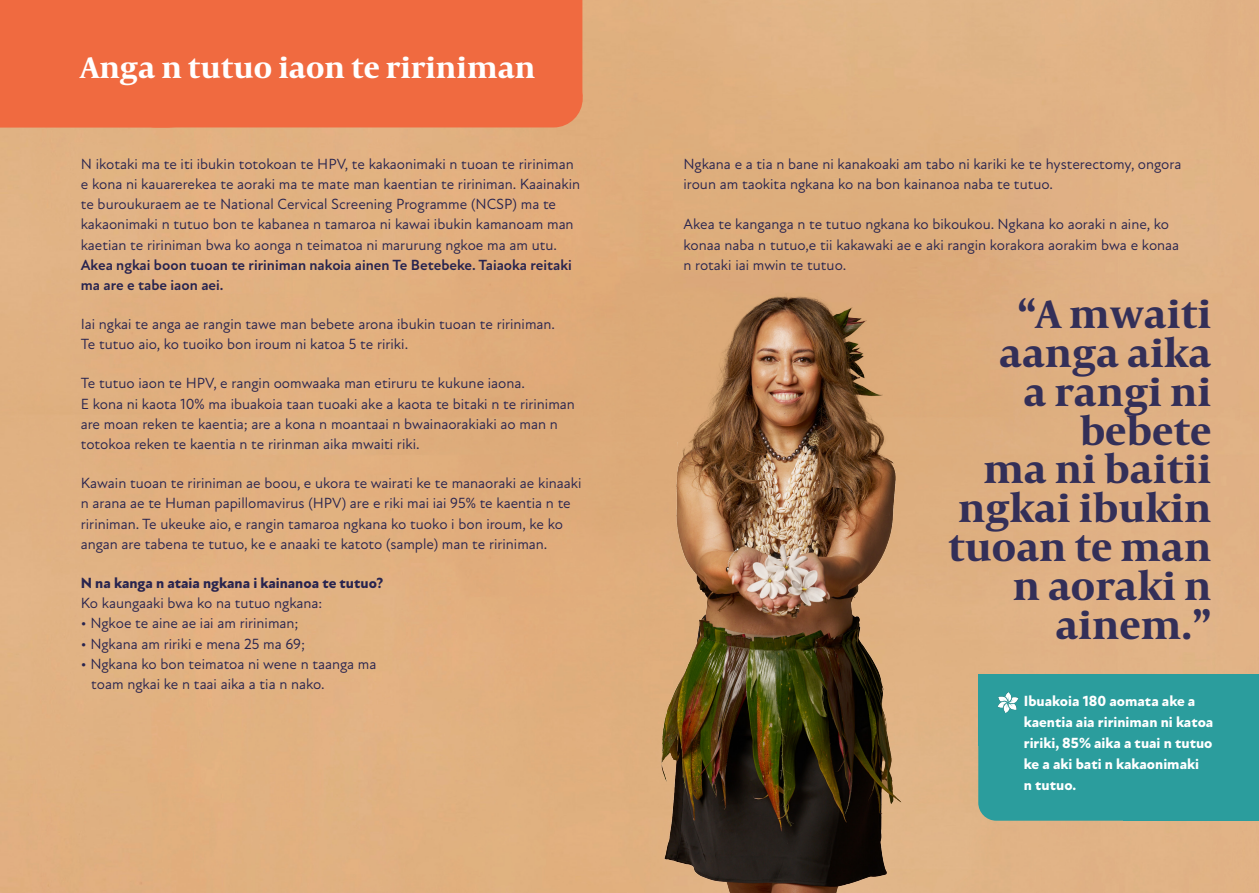
<style>
.page{position:relative;width:1259px;height:893px;background:#e0b081}
.page>*{position:absolute;margin:0;border:0;box-sizing:border-box;transform-origin:0 0}
.t1{font:700 40.2px/39px "Capitolium News 2";color:#332f58;text-align:right}
.t2{font:700 30.3px "Capitolium News 2";color:#fff}
.Paragraph{font:15px/20.2px "New Atten";color:#28244f}
.Paragraph-2{font:800 15px/21px "New Atten";color:#fff}
.Paragraph-3{font:800 15px/20.2px "New Atten";color:#28244f}
.s1{font-weight:700}
.s2{font-weight:400}
</style>
<div class="page">
<div style="left:0;top:0;width:582px;height:128px;background:#f06a40"></div>
<div style="left:127px;top:69px;width:456px;height:58px;background:#f06a40;border-radius:29px"></div>
<div style="left:978px;top:674px;width:245px;height:147px;background:#2b9d9d;border-radius:18px"></div>
<div style="left:1123px;top:674px;width:136px;height:147px;background:#2b9d9d"></div>
<div style="left:978px;top:674px;width:148px;height:72px;background:#2b9d9d"></div>
<img style="left:998px;top:692px;width:20px;height:21px">
<img style="left:661px;top:292px;width:240px;height:601px">
<p class="t2" style="left:81px;top:46px;width:456px">Anga n tutuo iaon te ririniman</p>
<p class="Paragraph" style="left:81px;top:154px;width:501px">N ikotaki ma te iti ibukin totokoan te HPV, te kakaonimaki n tuoan te ririniman e kona ni kauarerekea te aoraki ma te mate man kaentian te ririniman. Kaainakin te buroukuraem ae te National Cervical Screening Programme (NCSP) ma te kakaonimaki n tutuo bon te kabanea n tamaroa ni kawai ibukin kamanoam man kaetian te ririniman bwa ko aonga n teimatoa ni marurung ngkoe ma am utu.<br><span class="s1">Akea ngkai boon tuoan te ririniman nakoia ainen Te Betebeke. Taiaoka reitaki ma are e tabe iaon aei.</span></p>
<p class="Paragraph" style="left:81px;top:314px;width:476px">Iai ngkai te anga ae rangin tawe man bebete arona ibukin tuoan te ririniman.<br>Te tutuo aio, ko tuoiko bon iroum ni katoa 5 te ririki.</p>
<p class="Paragraph" style="left:81px;top:373px;width:495px">Te tutuo iaon te HPV, e rangin oomwaaka man etiruru te kukune iaona.<br>E kona ni kaota 10% ma ibuakoia taan tuoaki ake a kaota te bitaki n te ririniman are moan reken te kaentia; are a kona n moantaai n bwainaorakiaki ao man n totokoa reken te kaentia n te ririnman aika mwaiti riki.</p>
<p class="Paragraph" style="left:81px;top:473px;width:502px">Kawain tuoan te ririniman ae boou, e ukora te wairati ke te manaoraki ae kinaaki n arana ae te Human papillomavirus (HPV) are e riki mai iai 95% te kaentia n te ririniman. Te ukeuke aio, e rangin tamaroa ngkana ko tuoko i bon iroum, ke ko angan are tabena te tutuo, ke e anaaki te katoto (sample) man te ririniman.</p>
<p class="Paragraph-3" style="left:81px;top:573px;width:304px">N na kanga n ataia ngkana i kainanoa te tutuo?<br><span class="s2">Ko kaungaaki bwa ko na tutuo ngkana:</span></p>
<p class="Paragraph" style="left:81px;top:613px;width:219px">• Ngkoe te aine ae iai am ririniman;</p>
<p class="Paragraph" style="left:81px;top:633px;width:226px">• Ngkana am ririki e mena 25 ma 69;</p>
<p class="Paragraph" style="left:91px;top:654px;width:287px;text-indent:-11px">• Ngkana ko bon teimatoa ni wene n taanga ma toam ngkai ke n taai aika a tia n nako.</p>
<p class="Paragraph" style="left:683px;top:154px;width:499px">Ngkana e a tia n bane ni kanakoaki am tabo ni kariki ke te hysterectomy, ongora iroun am taokita ngkana ko na bon kainanoa naba te tutuo.</p>
<p class="Paragraph" style="left:683px;top:214px;width:497px">Akea te kanganga n te tutuo ngkana ko bikoukou. Ngkana ko aoraki n aine, ko konaa naba n tutuo,e tii kakawaki ae e aki rangin korakora aorakim bwa e konaa n rotaki iai mwin te tutuo.</p>
<p class="t1" style="left:948px;top:292px;width:265px">“A mwaiti aanga aika<br>a rangi ni bebete<br>ma ni baitii ngkai ibukin tuoan te man n aoraki n ainem.”</p>
<p class="Paragraph-2" style="left:1023px;top:691px;width:191px">Ibuakoia 180 aomata ake a kaentia aia ririniman ni katoa ririki, 85% aika a tuai n tutuo ke a aki bati n kakaonimaki<br>n tutuo.</p>
</div>
